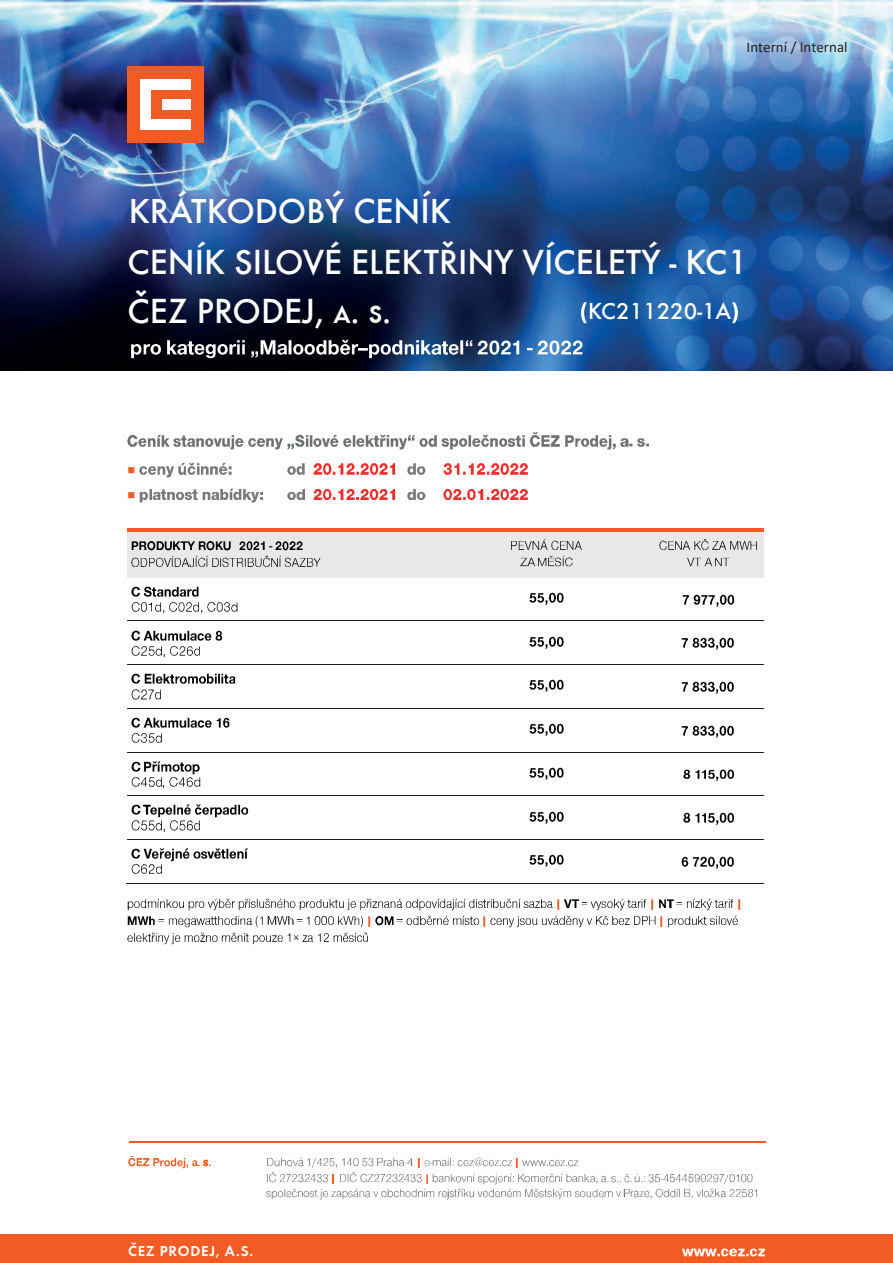
<style>
.page{position:relative;width:893px;height:1263px;background:#fff}
.page>*{position:absolute;margin:0;border:0;box-sizing:border-box;transform-origin:0 0}
.t1{font:36px/48.6px "Futura CEZ Medium";color:#fff}
.t2{font:500 36px "Futura CEZOT";color:#fff}
.t3{font:24px "Futura CEZ Medium";letter-spacing:-.005em;color:#fff}
.t4{font:15px "Calibri";color:#231f20}
.t5{font:15px "Futura CEZ Demi";letter-spacing:.05em;color:#fff}
.t6{font:11.4px "Cambria Math";color:#f25b23}
.t7{font:10.5px "Wingdings";color:#f25b23}
</style>
<div class="page">
<img style="left:0;top:0;width:893px;height:371px">
<img style="left:581px;top:296px;width:15px;height:29px">
<img style="left:731px;top:296px;width:16px;height:29px">
<img style="left:131px;top:336px;width:36px;height:23px">
<img style="left:167px;top:336px;width:84px;height:23px">
<img style="left:251px;top:336px;width:227px;height:23px">
<img style="left:357px;top:336px;width:23px;height:23px">
<img style="left:478px;top:336px;width:50px;height:23px">
<img style="left:528px;top:336px;width:66px;height:23px">
<div style="left:128px;top:66px;width:76px;height:76px;background:#f25b23"></div>
<div style="left:141px;top:79px;width:50px;height:11px;background:#fff"></div>
<div style="left:141px;top:119px;width:50px;height:11px;background:#fff"></div>
<div style="left:162px;top:99px;width:28px;height:11px;background:#fff"></div>
<div style="left:141px;top:79px;width:10px;height:50px;background:#fff"></div>
<div style="left:0;top:1234px;width:893px;height:29px;background:#f25b23"></div>
<img style="left:682px;top:1248px;width:23px;height:9px">
<img style="left:705px;top:1248px;width:60px;height:9px">
<img style="left:128px;top:432px;width:488px;height:18px">
<img style="left:620px;top:438px;width:9px;height:9px">
<img style="left:629px;top:438px;width:16px;height:9px">
<img style="left:646px;top:443px;width:3px;height:4px">
<img style="left:139px;top:462px;width:93px;height:16px">
<img style="left:287px;top:463px;width:139px;height:12px">
<img style="left:444px;top:463px;width:84px;height:12px">
<img style="left:139px;top:488px;width:124px;height:15px">
<img style="left:287px;top:489px;width:139px;height:11px">
<img style="left:444px;top:489px;width:84px;height:11px">
<div style="left:131px;top:538px;width:309px;height:17px;background:#e7e8e9"></div>
<img style="left:131px;top:541px;width:109px;height:10px">
<img style="left:240px;top:541px;width:30px;height:10px">
<img style="left:270px;top:541px;width:33px;height:10px">
<div style="left:131px;top:555px;width:309px;height:17px;background:#e7e8e9"></div>
<img style="left:131px;top:555px;width:190px;height:12px">
<div style="left:440px;top:538px;width:213px;height:34px;background:#e7e8e9"></div>
<img style="left:511px;top:539px;width:71px;height:11px">
<img style="left:520px;top:557px;width:18px;height:10px">
<img style="left:538px;top:555px;width:35px;height:12px">
<div style="left:653px;top:532px;width:111px;height:46px;background:#e7e8e9"></div>
<img style="left:659px;top:539px;width:98px;height:11px">
<img style="left:687px;top:557px;width:26px;height:10px">
<img style="left:715px;top:557px;width:15px;height:10px">
<hr style="left:127px;top:529px;width:313px;height:3px;background:#f25b23">
<div style="left:127px;top:532px;width:313px;height:6px;background:#e7e8e9"></div>
<svg style="left:440px;top:529px;width:4px;height:9px"></svg>
<hr style="left:444px;top:529px;width:209px;height:3px;background:#f25b23">
<div style="left:444px;top:532px;width:209px;height:6px;background:#e7e8e9"></div>
<hr style="left:656px;top:529px;width:108px;height:3px;background:#f25b23">
<div style="left:127px;top:572px;width:313px;height:6px;background:#e7e8e9"></div>
<div style="left:440px;top:572px;width:213px;height:6px;background:#e7e8e9"></div>
<img style="left:131px;top:586px;width:68px;height:11px">
<img style="left:131px;top:602px;width:107px;height:12px">
<img style="left:529px;top:592px;width:35px;height:13px">
<img style="left:682px;top:594px;width:53px;height:13px">
<img style="left:131px;top:630px;width:92px;height:11px">
<img style="left:131px;top:646px;width:69px;height:12px">
<img style="left:529px;top:636px;width:35px;height:13px">
<img style="left:681px;top:637px;width:53px;height:13px">
<hr style="left:127px;top:621px;width:313px;height:1px;background:#231f20">
<hr style="left:441px;top:621px;width:212px;height:1px;background:#231f20">
<hr style="left:653px;top:621px;width:111px;height:1px;background:#231f20">
<img style="left:131px;top:673px;width:105px;height:11px">
<img style="left:131px;top:689px;width:30px;height:11px">
<img style="left:529px;top:679px;width:35px;height:13px">
<img style="left:681px;top:681px;width:53px;height:13px">
<hr style="left:127px;top:664px;width:313px;height:1px;background:#231f20">
<hr style="left:441px;top:664px;width:212px;height:1px;background:#231f20">
<hr style="left:653px;top:664px;width:111px;height:1px;background:#231f20">
<img style="left:131px;top:717px;width:99px;height:11px">
<img style="left:131px;top:733px;width:31px;height:10px">
<img style="left:529px;top:723px;width:35px;height:13px">
<img style="left:681px;top:725px;width:53px;height:13px">
<hr style="left:127px;top:708px;width:313px;height:1px;background:#231f20">
<hr style="left:441px;top:708px;width:212px;height:1px;background:#231f20">
<hr style="left:653px;top:708px;width:111px;height:1px;background:#231f20">
<img style="left:131px;top:761px;width:13px;height:11px">
<img style="left:144px;top:761px;width:56px;height:13px">
<img style="left:131px;top:777px;width:32px;height:11px">
<img style="left:163px;top:774px;width:38px;height:15px">
<img style="left:529px;top:767px;width:35px;height:13px">
<img style="left:683px;top:769px;width:52px;height:12px">
<hr style="left:127px;top:752px;width:313px;height:1px;background:#231f20">
<hr style="left:441px;top:752px;width:212px;height:1px;background:#231f20">
<hr style="left:653px;top:752px;width:111px;height:1px;background:#231f20">
<img style="left:131px;top:804px;width:13px;height:11px">
<img style="left:144px;top:804px;width:105px;height:14px">
<img style="left:131px;top:820px;width:69px;height:12px">
<img style="left:529px;top:811px;width:35px;height:13px">
<img style="left:683px;top:812px;width:52px;height:13px">
<hr style="left:127px;top:796px;width:313px;height:1px;background:#231f20">
<hr style="left:441px;top:796px;width:212px;height:1px;background:#231f20">
<hr style="left:653px;top:796px;width:111px;height:1px;background:#231f20">
<img style="left:131px;top:848px;width:117px;height:13px">
<img style="left:131px;top:864px;width:31px;height:10px">
<img style="left:529px;top:854px;width:35px;height:13px">
<img style="left:681px;top:856px;width:53px;height:13px">
<hr style="left:127px;top:839px;width:313px;height:1px;background:#231f20">
<hr style="left:441px;top:839px;width:212px;height:1px;background:#231f20">
<hr style="left:653px;top:839px;width:111px;height:1px;background:#231f20">
<hr style="left:126px;top:883px;width:314px;height:1px;background:#231f20">
<hr style="left:440px;top:883px;width:213px;height:1px;background:#231f20">
<hr style="left:652px;top:883px;width:112px;height:1px;background:#231f20">
<img style="left:128px;top:898px;width:425px;height:12px">
<img style="left:557px;top:899px;width:3px;height:11px">
<img style="left:564px;top:899px;width:18px;height:9px">
<img style="left:582px;top:898px;width:65px;height:12px">
<img style="left:651px;top:899px;width:3px;height:11px">
<img style="left:659px;top:899px;width:18px;height:9px">
<img style="left:677px;top:898px;width:64px;height:12px">
<img style="left:128px;top:916px;width:27px;height:9px">
<img style="left:158px;top:916px;width:105px;height:11px">
<img style="left:267px;top:916px;width:27px;height:9px">
<img style="left:296px;top:919px;width:7px;height:3px">
<img style="left:306px;top:916px;width:9px;height:9px">
<img style="left:315px;top:916px;width:19px;height:9px">
<img style="left:338px;top:916px;width:25px;height:11px">
<img style="left:368px;top:916px;width:3px;height:11px">
<img style="left:375px;top:916px;width:22px;height:10px">
<img style="left:397px;top:919px;width:6px;height:3px">
<img style="left:406px;top:915px;width:74px;height:10px">
<img style="left:483px;top:916px;width:8px;height:11px">
<img style="left:491px;top:915px;width:165px;height:12px">
<img style="left:660px;top:916px;width:3px;height:11px">
<img style="left:667px;top:915px;width:71px;height:12px">
<img style="left:128px;top:932px;width:240px;height:12px">
<img style="left:129px;top:1156px;width:69px;height:12px">
<svg style="left:198px;top:1159px;width:13px;height:8px"></svg>
<img style="left:267px;top:1157px;width:37px;height:10px">
<img style="left:307px;top:1158px;width:70px;height:10px">
<img style="left:377px;top:1158px;width:27px;height:9px">
<img style="left:436px;top:1157px;width:77px;height:10px">
<svg style="left:515px;top:1158px;width:8px;height:10px"></svg>
<img style="left:523px;top:1159px;width:56px;height:8px">
<hr style="left:129px;top:1142px;width:637px;height:1px;background:#f25b23">
<img style="left:267px;top:1171px;width:62px;height:12px">
<svg style="left:332px;top:1173px;width:3px;height:11px"></svg>
<img style="left:339px;top:1171px;width:68px;height:12px">
<svg style="left:407px;top:1158px;width:29px;height:26px"></svg>
<img style="left:433px;top:1171px;width:176px;height:13px">
<img style="left:611px;top:1173px;width:35px;height:11px">
<img style="left:648px;top:1174px;width:13px;height:9px">
<img style="left:663px;top:1174px;width:90px;height:10px">
<img style="left:267px;top:1188px;width:354px;height:12px">
<img style="left:623px;top:1189px;width:7px;height:8px">
<img style="left:630px;top:1188px;width:128px;height:11px">
<p class="t2" style="left:129px;top:190px;width:324px">KRÁTKODOBÝ CENÍK</p>
<p class="t4" style="left:747px;top:37px;width:103px">Interní / Internal</p>
<p class="t1" style="left:128px;top:238px;width:622px">CENÍK SILOVÉ ELEKTŘINY VÍCELETÝ - KC1<br>ČEZ PRODEJ, a. s.</p>
<p class="t3" style="left:588px;top:297px;width:145px">KC211220-1A</p>
<p class="t7" style="left:128px;top:465px;width:9px">■</p>
<p class="t7" style="left:128px;top:490px;width:9px">■</p>
<p class="t6" style="left:203px;top:1155px;width:6px">s</p>
<p class="t5" style="left:128px;top:1242px;width:127px">ČEZ PRODEJ, A.S.</p>
</div>
